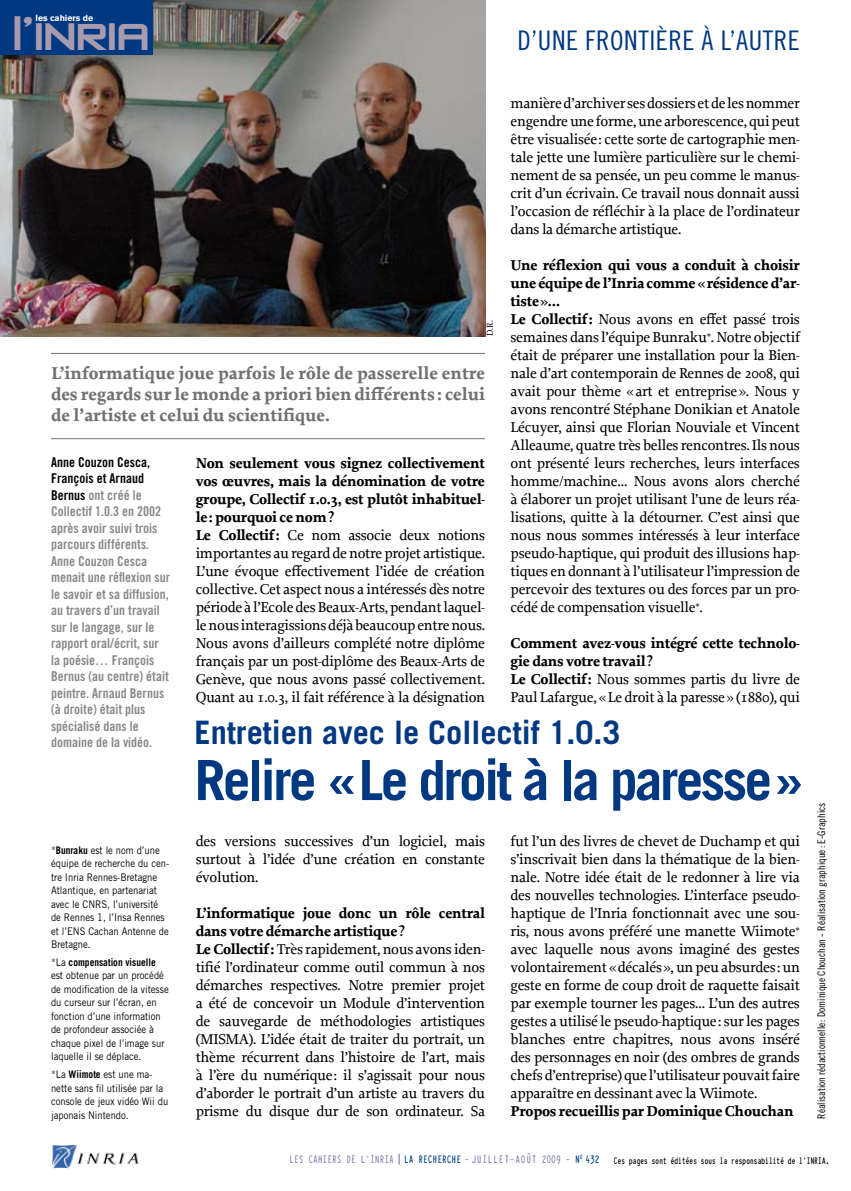
<style>
.page{position:relative;width:851px;height:1191px;background:#fff}
.page>*{position:absolute;margin:0;border:0;box-sizing:border-box;transform-origin:0 0}
.t1{font:700 55.5px "Trade Gothic";letter-spacing:-.05em;color:#003882}
.t2{font:45px "Zero Twos";letter-spacing:-.03em;color:#a89bae;scale:1.1 1}
.t3{font:700 32.25px "Trade Gothic";color:#003882}
.t4{font:27px "Trade Gothic Cond Eighteen";color:#003882}
.t5{font:700 18px/21px "Proforma";color:#707173;text-align:justify}
.t6{font:15px/18px "Proforma";letter-spacing:-.02em;color:#000}
.t7{font:700 15px/18px "Proforma";letter-spacing:-.02em;color:#000}
.t8{font:13.5px/16.5px "Trade Gothic Bold Cond Twenty";color:#87888a}
.t9{font:12px "Typewriter Condensed";letter-spacing:.06em;color:#63659f;scale:.9 1}
.t10{font:12px "Typewriter Condensed";letter-spacing:-.01em;color:#63659f;scale:.9 1}
.t11{font:10.5px/13.5px "Trade Gothic";color:#000;scale:.9 1}
.t12{font:10.5px "Trade Gothic Cond Eighteen";color:#000}
.t13{font:700 10.5px "Typewriter Condensed";letter-spacing:-.05em;color:#000;scale:.9 1}
.t14{font:9px "Proforma";color:#000}
.t15{font:700 8.7px "Akzidenz Grotesk BE";color:#fff}
.s1{font-weight:700}
.s2{font-weight:400}
.s3{color:#000}
.s4{font-weight:700;color:#003882}
</style>
<div class="page">
<img style="left:52px;top:1145px;width:87px;height:23px">
<img style="left:0;top:0;width:485px;height:336px">
<hr style="left:51px;top:353px;width:434px;height:1px;background:#707173">
<hr style="left:51px;top:438px;width:434px;height:1px;background:#707173">
<div style="left:0;top:0;width:152px;height:54px;background:#003882"></div>
<p class="t15" style="left:36px;top:13px;width:59px">les cahiers de</p>
<h2 class="t2" style="left:12px;top:14px;width:127px">l’INRIA</h2>
<h3 class="t4" style="left:517px;top:24px;width:35px">D’UNE</h3>
<h3 class="t4" style="left:585px;top:24px;width:13px">FRONTI</h3>
<h3 class="t4" style="left:655px;top:24px;width:94px">ÈRE À L’AUTRE</h3>
<p class="t6" style="left:510px;top:94px;width:291px;text-align:justify">manière d’archiver ses dossiers et de les nommer engendre une forme, une arborescence, qui peut être visualisée: cette sorte de cartographie men&shy;tale jette une lumière particulière sur le chemi&shy;nement de sa pensée, un peu comme le manus&shy;crit d’un écrivain. Ce travail nous donnait aussi l’occasion de réfléchir à la place de l’ordinateur dans la démarche artistique.</p>
<p class="t6" style="left:510px;top:256px;width:291px"><span class="s1">Une réflexion qui vous a conduit à choisir une équipe de l’Inria comme «résidence d’ar&shy;tiste»…<br>Le Collectif:</span> Nous avons en effet passé trois semaines dans l’équipe Bunraku<sup>*</sup>. Notre objectif était de préparer une installation pour la Bien&shy;nale d’art contemporain de Rennes de 2008, qui avait pour thème «art et entreprise». Nous y avons rencontré Stéphane Donikian et Anatole Lécuyer, ainsi que Florian Nouviale et Vincent Alleaume, quatre très belles rencontres. Ils nous ont présenté leurs recherches, leurs interfaces homme/machine… Nous avons alors cherché à élaborer un projet utilisant l’une de leurs réa&shy;lisations, quitte à la détourner. C’est ainsi que nous nous sommes intéressés à leur interface pseudo-haptique, qui produit des illusions hap&shy;tiques en donnant à l’utilisateur l’impression de percevoir des textures ou des forces par un pro&shy;cédé de compensation visuelle<sup>*</sup>.</p>
<p class="t7" style="left:510px;top:635px;width:291px">Comment avez-vous intégré cette technolo&shy;gie dans votre travail?<br>Le Collectif: <span class="s2">Nous sommes partis du livre de Paul Lafargue, «Le droit à la paresse» (1880), qui</span></p>
<p class="t14" style="left:484px;top:336px;width:17px;rotate:-90deg">d.r.</p>
<p class="t5" style="left:51px;top:363px;width:435px">L’informatique joue parfois le rôle de passerelle entre des regards sur le monde a priori bien différents : celui de l’artiste et celui du scientifique.</p>
<p class="t8" style="left:51px;top:454px;width:121px"><span class="s3">Anne Couzon Cesca,<br>François et Arnaud<br>Bernus</span> ont créé le<br>Collectif 1.0.3 en 2002 après avoir suivi trois parcours différents.<br>Anne Couzon Cesca menait une réflexion sur le savoir et sa diffusion, au travers d’un travail sur le langage, sur le rapport oral/écrit, sur la poésie… François<br>Bernus (au centre) était peintre. Arnaud Bernus (à droite) était plus spécialisé dans le domaine de la vidéo.</p>
<p class="t6" style="left:196px;top:454px;width:291px"><span class="s1">Non seulement vous signez collectivement vos œuvres, mais la dénomination de votre groupe, Collectif 1.0.3, est plutôt inhabituel&shy;le: pourquoi ce nom?<br>Le Collectif:</span> Ce nom associe deux notions importantes au regard de notre projet artistique.<br>L’une évoque effectivement l’idée de création collective. Cet aspect nous a intéressés dès notre période à l’Ecole des Beaux-Arts, pendant laquel&shy;le nous interagissions déjà beaucoup entre nous.<br>Nous avons d’ailleurs complété notre diplôme français par un post-diplôme des Beaux-Arts de Genève, que nous avons passé collectivement.<br>Quant au 1.0.3, il fait référence à la désignation</p>
<h3 class="t3" style="left:195px;top:712px;width:427px">Entretien avec le Collectif 1.0.3</h3>
<h1 class="t1" style="left:195px;top:746px;width:611px">Relire «Le droit à la paresse»</h1>
<p class="t11" style="left:51px;top:843px;width:133px">*<span class="s1">Bunraku</span> est le nom d’une équipe de recherche du cen&shy;tre Inria Rennes-Bretagne<br>Atlantique, en partenariat avec le CNRS, l’université de Rennes 1, l’Insa Rennes et l’ENS Cachan Antenne de<br>Bretagne.</p>
<p class="t11" style="left:51px;top:955px;width:132px">*La <span class="s1">compensation visuelle </span>est obtenue par un procédé de modification de la vitesse du curseur sur l’écran, en fonction d’une information de profondeur associée à chaque pixel de l’image sur laquelle il se déplace.</p>
<p class="t11" style="left:51px;top:1067px;width:132px">*La <span class="s1">Wiimote</span> est une ma&shy;nette sans fil utilisée par la console de jeux vidéo Wii du japonais Nintendo.</p>
<p class="t6" style="left:196px;top:832px;width:291px;text-align:justify">des versions successives d’un logiciel, mais surtout à l’idée d’une création en constante évolution.</p>
<p class="t6" style="left:196px;top:904px;width:291px"><span class="s1">L’informatique joue donc un rôle central dans votre démarche artistique?<br>Le Collectif:</span> Très rapidement, nous avons iden&shy;tifié l’ordinateur comme outil commun à nos démarches respectives. Notre premier projet a été de concevoir un Module d’intervention de sauvegarde de méthodologies artistiques (MISMA). L’idée était de traiter du portrait, un thème récurrent dans l’histoire de l’art, mais à l’ère du numérique: il s’agissait pour nous d’aborder le portrait d’un artiste au travers du prisme du disque dur de son ordinateur. Sa</p>
<p class="t6" style="left:510px;top:832px;width:291px;text-align:justify">fut l’un des livres de chevet de Duchamp et qui s’inscrivait bien dans la thématique de la bien&shy;nale. Notre idée était de le redonner à lire via des nouvelles technologies. L’interface pseudo&shy;haptique de l’Inria fonctionnait avec une sou&shy;ris, nous avons préféré une manette Wiimote<sup>* </sup>avec laquelle nous avons imaginé des gestes volontairement «décalés», un peu absurdes: un geste en forme de coup droit de raquette faisait par exemple tourner les pages… L’un des autres gestes a utilisé le pseudo-haptique: sur les pages blanches entre chapitres, nous avons inséré des personnages en noir (des ombres de grands chefs d’entreprise) que l’utilisateur pouvait faire apparaître en dessinant avec la Wiimote.</p>
<p class="t7" style="left:510px;top:1103px;width:284px">Propos recueillis par Dominique Chouchan</p>
<p class="t12" style="left:815px;top:1118px;width:317px;rotate:-90deg">RÉALISATION RÉDACTIONNELLE: DOMINIQUE CHOUCHAN - RÉALISATION GRAPHIQUE: E-GRAPHICS</p>
<p class="t10" style="left:289px;top:1150px;width:106px">LES CAHIERS DE L ’INRIA</p>
<p class="t9" style="left:404px;top:1150px;width:219px"><span class="s4">la recherche</span> - JUILL ET-AOÛT 2009 - <span class="s4">N</span><sup>0</sup> <span class="s4">432</span></p>
<p class="t13" style="left:613px;top:1152px;width:241px">Ces pages sont éditées sous la responsabilité de l’INRIA.</p>
</div>
